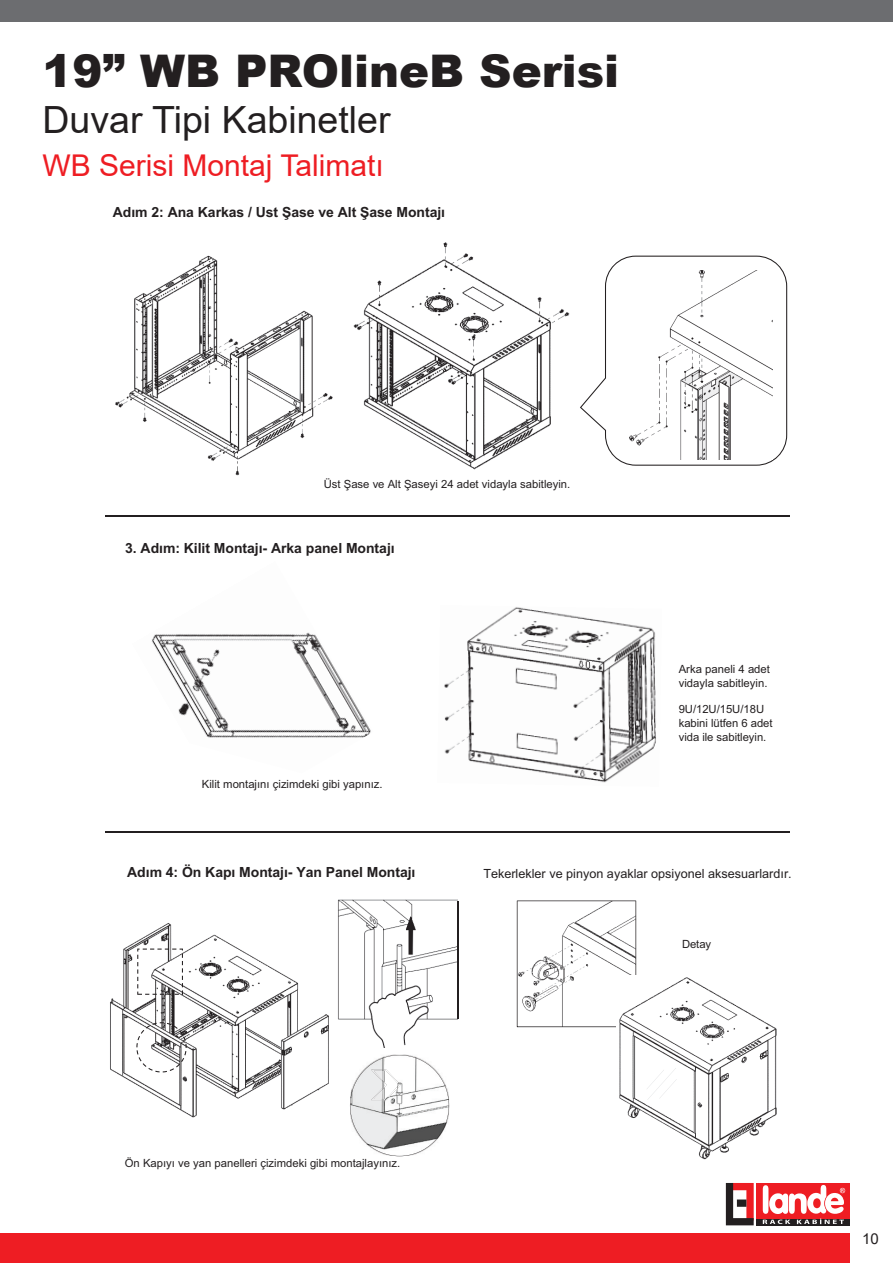
<style>
.page{position:relative;width:893px;height:1263px;background:#fff}
.page>*{position:absolute;margin:0;border:0;box-sizing:border-box;transform-origin:0 0}
.t1{font:900 45px "Arial";color:#231f20}
.t2{font:37.5px "Arial";color:#231f20}
.t3{font:30px "Arial";color:#ee1d23}
.t4{font:15px "Arial";color:#231f20}
.t5{font:700 13.95px "Arial";letter-spacing:-.005em;color:#231f20}
.t6{font:12.6px "Arial";color:#231f20}
.t7{font:11.4px/13.6px "Arial";color:#231f20}
.t8{font:11.25px/13.5px "Arial";color:#231f20}
</style>
<div class="page">
<div style="left:0;top:0;width:893px;height:21px;background:#6c6d70"></div>
<div style="left:0;top:1233px;width:850px;height:30px;background:#ee1d23"></div>
<svg style="left:757px;top:1218px;width:93px;height:7px"></svg>
<div style="left:757px;top:1183px;width:93px;height:35px;background:#ee1d23"></div>
<svg style="left:726px;top:1183px;width:28px;height:42px"></svg>
<div style="left:737px;top:1199px;width:9px;height:8px;background:#231f20"></div>
<svg style="left:763px;top:1185px;width:82px;height:39px"></svg>
<img style="left:337px;top:899px;width:121px;height:148px">
<hr style="left:457px;top:901px;width:1px;height:118px;background:#231f20">
<svg style="left:350px;top:1055px;width:99px;height:101px"></svg>
<svg style="left:580px;top:256px;width:207px;height:210px"></svg>
<img style="left:115px;top:255px;width:218px;height:220px">
<img style="left:353px;top:242px;width:217px;height:228px">
<img style="left:110px;top:923px;width:219px;height:195px">
<svg style="left:137px;top:948px;width:46px;height:47px"></svg>
<svg style="left:136px;top:1022px;width:51px;height:50px"></svg>
<img style="left:623px;top:270px;width:149px;height:189px">
<img style="left:151px;top:632px;width:220px;height:106px">
<img style="left:444px;top:607px;width:212px;height:176px">
<svg style="left:517px;top:900px;width:119px;height:127px"></svg>
<img style="left:617px;top:976px;width:160px;height:184px">
<svg style="left:646px;top:1068px;width:31px;height:32px"></svg>
<hr style="left:105px;top:831px;width:684px;height:2px;background:#231f20">
<hr style="left:105px;top:515px;width:684px;height:1px;background:#231f20">
<h1 class="t1" style="left:43px;top:39px;width:578px">19” WB PROlineB Serisi</h1>
<h2 class="t2" style="left:43px;top:93px;width:350px">Duvar Tipi Kabinetler</h2>
<h3 class="t3" style="left:43px;top:145px;width:343px">WB Serisi Montaj Talimatı</h3>
<p class="t5" style="left:113px;top:202px;width:334px">Adım 2: Ana Karkas / Üst Şase ve Alt Şase Montajı</p>
<p class="t8" style="left:324px;top:478px;width:248px">Üst Şase ve Alt Şaseyi 24 adet vidayla sabitleyin.</p>
<p class="t5" style="left:125px;top:539px;width:271px">3. Adım: Kilit Montajı- Arka panel Montajı</p>
<p class="t8" style="left:202px;top:777px;width:182px">Kilit montajını çizimdeki gibi yapınız.</p>
<p class="t5" style="left:127px;top:862px;width:290px">Adım 4: Ön Kapı Montajı- Yan Panel Montajı</p>
<p class="t7" style="left:679px;top:662px;width:93px">Arka paneli 4 adet vidayla sabitleyin.</p>
<p class="t8" style="left:679px;top:703px;width:95px">9U/12U/15U/18U kabini lütfen 6 adet vida ile sabitleyin.</p>
<p class="t6" style="left:483px;top:864px;width:310px">Tekerlekler ve pinyon ayaklar opsiyonel aksesuarlardır.</p>
<p class="t8" style="left:682px;top:937px;width:31px">Detay</p>
<p class="t8" style="left:125px;top:1156px;width:277px">Ön Kapıyı ve yan panelleri çizimdeki gibi montajlayınız.</p>
<h3 class="t4" style="left:862px;top:1228px;width:18px">10</h3>
</div>
